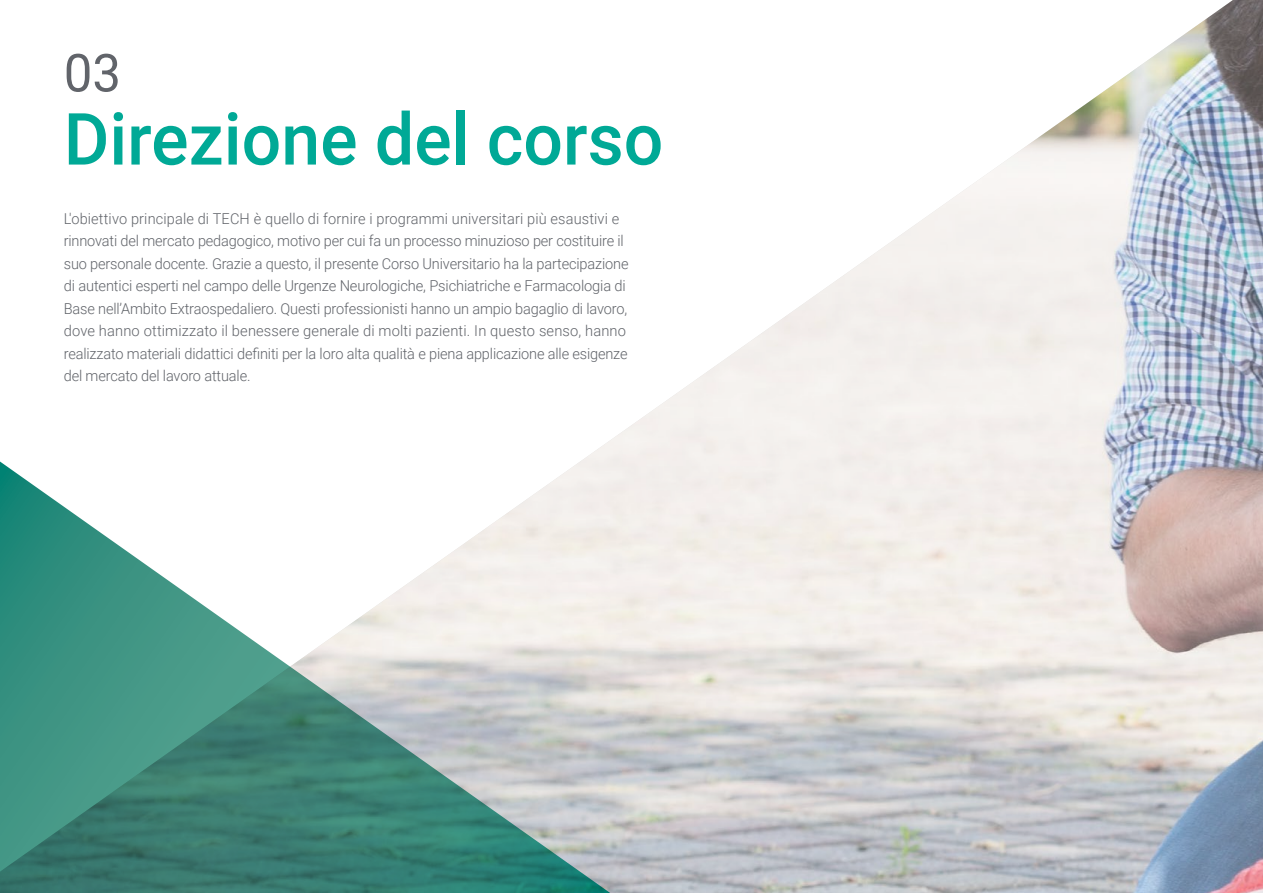
<style>
.page{position:relative;width:1263px;height:893px;background:#fff}
.page>*{position:absolute;margin:0;border:0;box-sizing:border-box;transform-origin:0 0}
.t1{font:500 72px "Roboto";color:#00a996}
.t2{font:52.5px "Roboto";color:#61646a}
.t3{font:300 15px/22.5px "Roboto";letter-spacing:-.01em;color:#61646a}
</style>
<div class="page">
<img style="left:603px;top:0;width:660px;height:893px">
<svg style="left:0;top:446px;width:640px;height:447px"></svg>
<h2 class="t2" style="left:64px;top:36px;width:59px">03</h2>
<h1 class="t1" style="left:64px;top:89px;width:601px">Direzione del corso</h1>
<p class="t3" style="left:64px;top:207px;width:566px">L'obiettivo principale di TECH è quello di fornire i programmi universitari più esaustivi e rinnovati del mercato pedagogico, motivo per cui fa un processo minuzioso per costituire il suo personale docente. Grazie a questo, il presente Corso Universitario ha la partecipazione di autentici esperti nel campo delle Urgenze Neurologiche, Psichiatriche e Farmacologia di Base nell’Ambito Extraospedaliero. Questi professionisti hanno un ampio bagaglio di lavoro, dove hanno ottimizzato il benessere generale di molti pazienti. In questo senso, hanno realizzato materiali didattici definiti per la loro alta qualità e piena applicazione alle esigenze del mercato del lavoro attuale.</p>
</div>
